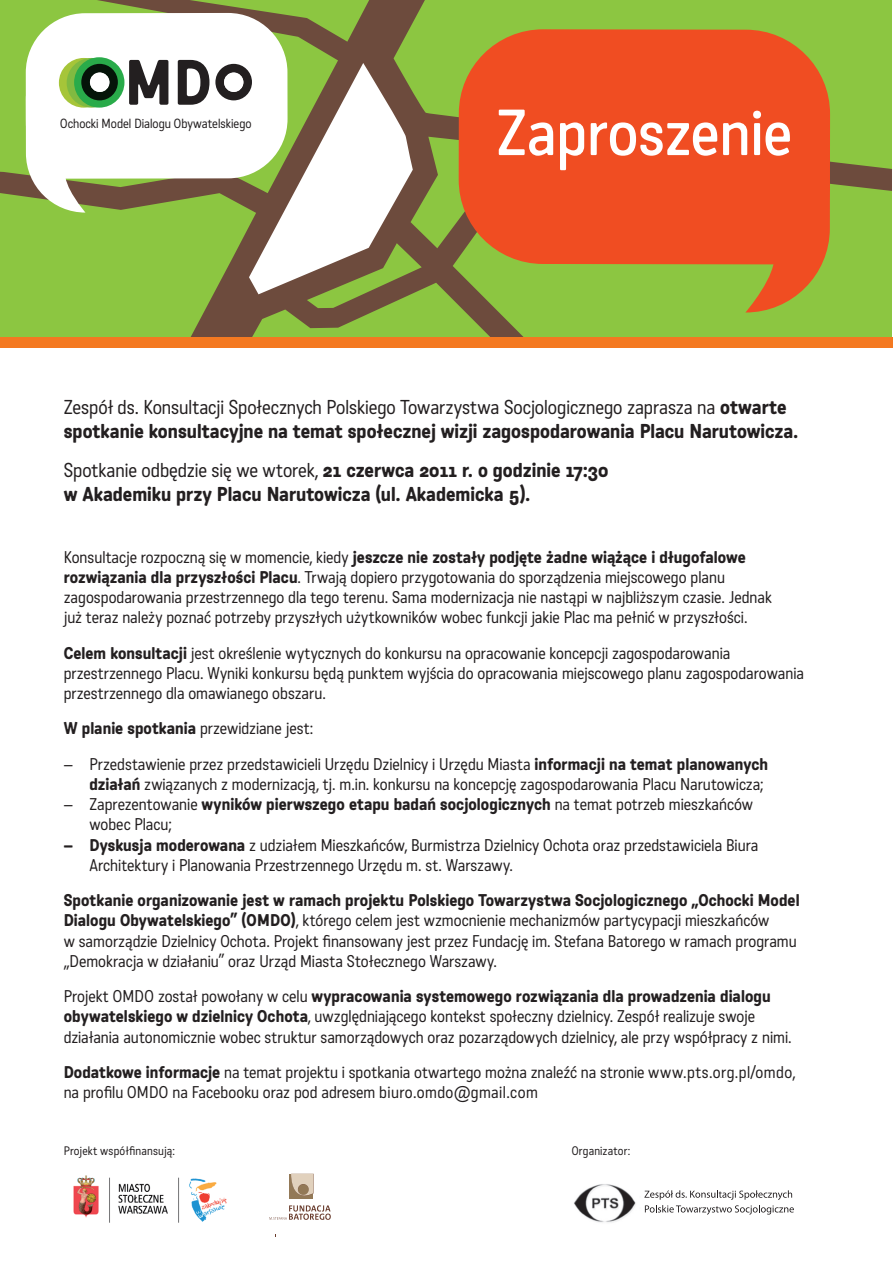
<style>
.page{position:relative;width:893px;height:1263px;background:#fff}
.page>*{position:absolute;margin:0;border:0;box-sizing:border-box;transform-origin:0 0}
.t1{font:500 63px "Katarine Std";letter-spacing:-.005em;color:#fff}
.t2{font:500 19.5px/24px "Katarine Std";color:#231f20}
.t3{font:16.5px/20.2px "Katarine Std";color:#231f20}
.t4{font:500 16.5px "Katarine Std";letter-spacing:.005em;color:#231f20}
.t5{font:12.9px "Katarine Std";color:#231f20}
.t6{font:12px "Katarine Std";letter-spacing:.015em;color:#231f20}
.s1{font-weight:400}
.s2{font-weight:500}
.s3{color:#fff}
</style>
<div class="page">
<svg style="left:0;top:0;width:892px;height:338px;background:#92b254"></svg>
<svg style="left:26px;top:13px;width:262px;height:200px"></svg>
<div style="left:81px;top:64px;width:37px;height:36px;background:#051409;border-radius:50%"></div>
<svg style="left:90px;top:72px;width:19px;height:20px"></svg>
<div style="left:215px;top:64px;width:37px;height:36px;background:#231f20;border-radius:50%"></div>
<svg style="left:224px;top:72px;width:19px;height:20px"></svg>
<div style="left:459px;top:29px;width:371px;height:235px;background:#f04d22"></div>
<svg style="left:745px;top:68px;width:85px;height:245px;background:#e45b25"></svg>
<div style="left:0;top:338px;width:893px;height:10px;background:#f47921"></div>
<div style="left:224px;top:73px;width:19px;height:19px;background:#fff;border-radius:50%"></div>
<div style="left:90px;top:73px;width:20px;height:19px;background:#fff;border-radius:50%"></div>
<img style="left:73px;top:1175px;width:154px;height:48px">
<svg style="left:269px;top:1174px;width:62px;height:46px"></svg>
<img style="left:574px;top:1184px;width:62px;height:39px">
<svg style="left:644px;top:1190px;width:150px;height:25px"></svg>
<p class="t5" style="left:60px;top:115px;width:193px">Ochocki Model Dialogu Obywatelskiego</p>
<p class="t1" style="left:496px;top:91px;width:297px">Zaproszenie</p>
<p class="t2" style="left:64px;top:394px;width:736px"><span class="s1">Zespół ds. Konsultacji Społecznych Polskiego Towarzystwa Socjologicznego zaprasza na</span> otwarte spotkanie konsultacyjne na temat społecznej wizji zagospodarowania Placu Narutowicza.</p>
<p class="t2" style="left:64px;top:457px;width:546px"><span class="s1">Spotkanie odbędzie się we wtorek,</span> 21 czerwca 2011 r. o godzinie 17:30 w Akademiku przy Placu Narutowicza (ul. Akademicka 5).</p>
<p class="t3" style="left:64px;top:546px;width:710px">Konsultacje rozpoczną się w momencie, kiedy <span class="s2">jeszcze nie zostały podjęte żadne wiążące i długofalowe rozwiązania dla przyszłości Placu</span>. Trwają dopiero przygotowania do sporządzenia miejscowego planu zagospodarowania przestrzennego dla tego terenu. Sama modernizacja nie nastąpi w najbliższym czasie. Jednak już teraz należy poznać potrzeby przyszłych użytkowników wobec funkcji jakie Plac ma pełnić w przyszłości.</p>
<p class="t3" style="left:64px;top:642px;width:742px"><span class="s2">Celem konsultacji</span> jest określenie wytycznych do konkursu na opracowanie koncepcji zagospodarowania przestrzennego Placu. Wyniki konkursu będą punktem wyjścia do opracowania miejscowego planu zagospodarowania przestrzennego dla omawianego obszaru.</p>
<p class="t3" style="left:64px;top:718px;width:251px"><span class="s2">W planie spotkania</span> przewidziane jest:</p>
<p class="t3" style="left:64px;top:753px;width:706px">– Przedstawienie przez przedstawicieli Urzędu Dzielnicy i Urzędu Miasta <span class="s2">informacji na temat planowanych</span></p>
<p class="t3" style="left:64px;top:774px;width:701px"><span class="s3">–</span> <span class="s2">działań</span> związanych z modernizacją, tj. m.in. konkursu na koncepcję zagospodarowania Placu Narutowicza;</p>
<p class="t4" style="left:64px;top:793px;width:691px"><span class="s1">– Zaprezentowanie</span> wyników pierwszego etapu badań socjologicznych <span class="s1">na temat potrzeb mieszkańców</span></p>
<p class="t3" style="left:64px;top:814px;width:110px"><span class="s3">–</span> wobec Placu;</p>
<p class="t3" style="left:64px;top:834px;width:696px"><span class="s2">– Dyskusja moderowana</span> z udziałem Mieszkańców, Burmistrza Dzielnicy Ochota oraz przedstawiciela Biura</p>
<p class="t3" style="left:64px;top:855px;width:451px"><span class="s3">–</span> Architektury i Planowania Przestrzennego Urzędu m. st. Warszawy.</p>
<p class="t3" style="left:64px;top:890px;width:737px"><span class="s2">Spotkanie organizowanie jest w ramach projektu Polskiego Towarzystwa Socjologicznego „Ochocki Model Dialogu Obywatelskiego” (OMDO)</span>, którego celem jest wzmocnienie mechanizmów partycypacji mieszkańców<br>w samorządzie Dzielnicy Ochota. Projekt finansowany jest przez Fundację im. Stefana Batorego w ramach programu „Demokracja w działaniu” oraz Urząd Miasta Stołecznego Warszawy.</p>
<p class="t3" style="left:64px;top:986px;width:729px">Projekt OMDO został powołany w celu <span class="s2">wypracowania systemowego rozwiązania dla prowadzenia dialogu obywatelskiego w dzielnicy Ochota</span>, uwzględniającego kontekst społeczny dzielnicy. Zespół realizuje swoje działania autonomicznie wobec struktur samorządowych oraz pozarządowych dzielnicy, ale przy współpracy z nimi.</p>
<p class="t3" style="left:64px;top:1062px;width:733px"><span class="s2">Dodatkowe informacje</span> na temat projektu i spotkania otwartego można znaleźć na stronie www.pts.org.pl/omdo, na profilu OMDO na Facebooku oraz pod adresem biuro.omdo@gmail.com</p>
<p class="t6" style="left:64px;top:1143px;width:113px">Projekt współfinansują:</p>
<p class="t6" style="left:572px;top:1143px;width:60px">Organizator:</p>
</div>
